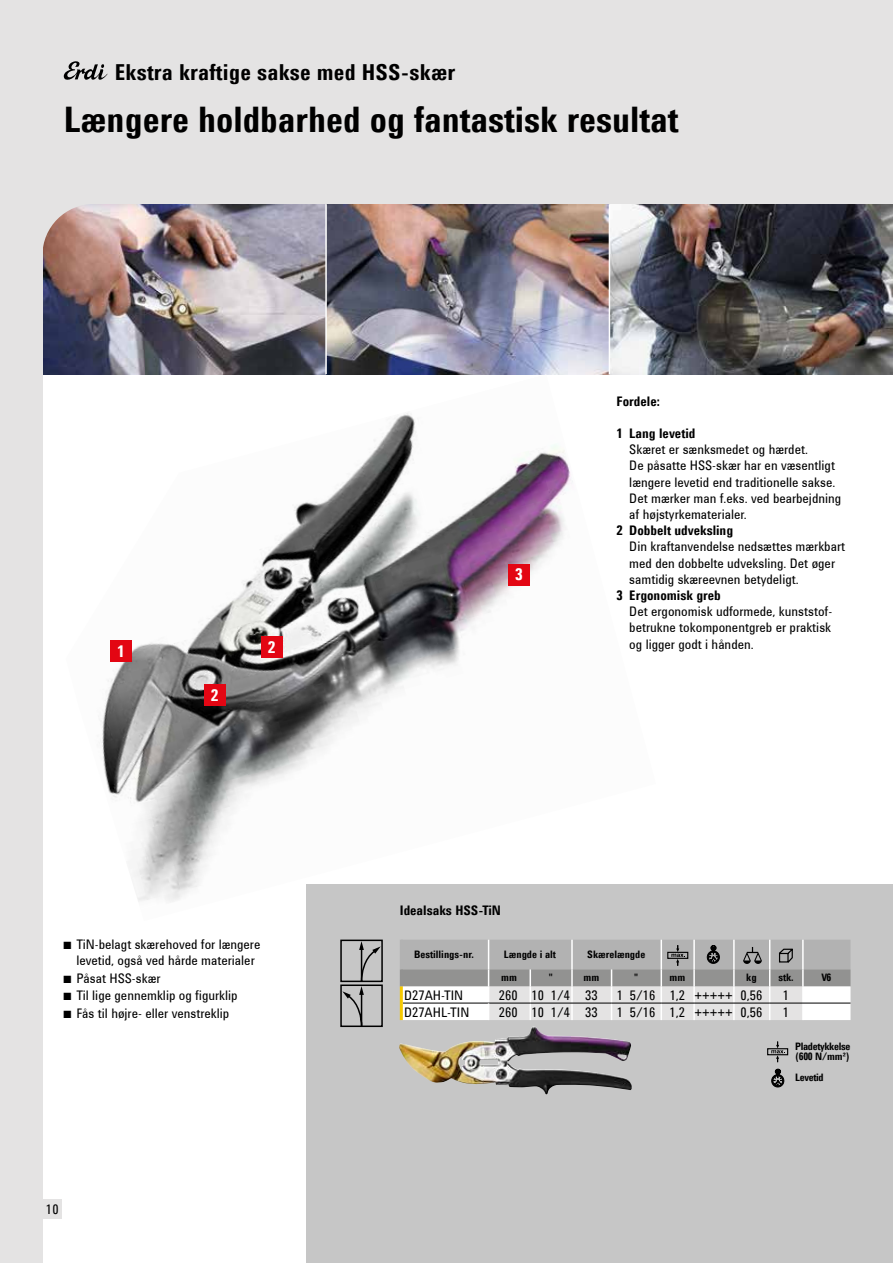
<style>
.page{position:relative;width:893px;height:1263px;background:#fff}
.page>*{position:absolute;margin:0;border:0;box-sizing:border-box;transform-origin:0 0}
.t1{font:700 36px "Utah WGL Cond";color:#000}
.t2{font:700 22.5px "Utah WGL Cond";letter-spacing:.01em;color:#000}
.t3{font:700 16.5px "Utah WGL Cond";color:#fff}
.t4{font:13.5px/16.2px "Utah WGL Cond";color:#000}
.t5{font:700 13.5px "Utah WGL Cond";color:#000}
.t6{font:700 10.5px "Utah WGL Cond";color:#000}
.t7{font:700 10.5px/10.5px "Utah WGL Cond";letter-spacing:-.03em;color:#000}
</style>
<div class="page">
<div style="left:0;top:0;width:893px;height:204px;background:#e4e3e3"></div>
<img style="left:43px;top:204px;width:850px;height:170px">
<div style="left:43px;top:1199px;width:19px;height:20px;background:#e4e3e3"></div>
<div style="left:0;top:0;width:43px;height:1263px;background:#e4e3e3"></div>
<svg style="left:43px;top:204px;width:51px;height:51px;background:#c09b92"></svg>
<div style="left:306px;top:884px;width:587px;height:379px;background:#c6c6c6"></div>
<hr style="left:325px;top:204px;width:2px;height:170px;background:#fff">
<hr style="left:609px;top:204px;width:1px;height:171px;background:#fff">
<img style="left:399px;top:1026px;width:233px;height:68px">
<svg style="left:340px;top:939px;width:43px;height:88px"></svg>
<svg style="left:64px;top:61px;width:43px;height:19px"></svg>
<img style="left:66px;top:374px;width:590px;height:528px">
<div style="left:111px;top:641px;width:21px;height:21px;background:#e30613"></div>
<div style="left:509px;top:564px;width:21px;height:21px;background:#e30613"></div>
<div style="left:261px;top:636px;width:22px;height:21px;background:#e30613"></div>
<div style="left:205px;top:685px;width:21px;height:21px;background:#e30613"></div>
<hr style="left:400px;top:940px;width:3px;height:29px;background:#b2b2b2">
<hr style="left:400px;top:969px;width:3px;height:17px;background:#929291">
<hr style="left:400px;top:986px;width:3px;height:17px;background:#f6c900">
<hr style="left:400px;top:1003px;width:3px;height:17px;background:#f6c900">
<svg style="left:401px;top:940px;width:449px;height:80px;background:#bfbfbf"></svg>
<div style="left:767px;top:1048px;width:21px;height:7px;border:1px solid #000"></div>
<svg style="left:771px;top:1041px;width:14px;height:21px"></svg>
<svg style="left:771px;top:1069px;width:13px;height:18px"></svg>
<h2 class="t2" style="left:115px;top:64px;width:342px">Ekstra kraftige sakse med HSS-skær</h2>
<h1 class="t1" style="left:64px;top:106px;width:616px">Længere holdbarhed og fantastisk resultat</h1>
<p class="t3" style="left:117px;top:645px;width:9px">1</p>
<p class="t3" style="left:211px;top:689px;width:9px">2</p>
<p class="t3" style="left:268px;top:641px;width:9px">2</p>
<p class="t4" style="left:76px;top:937px;width:186px">TiN-belagt skærehoved for længere levetid, også ved hårde materialer</p>
<p class="t4" style="left:76px;top:970px;width:163px;line-height:17.5px">Påsat HSS-skær<br>Til lige gennemklip og figurklip<br>Fås til højre- eller venstreklip</p>
<p class="t4" style="left:46px;top:1202px;width:14px">10</p>
<p class="t3" style="left:515px;top:568px;width:9px">3</p>
<p class="t5" style="left:617px;top:396px;width:45px">Fordele:</p>
<p class="t5" style="left:617px;top:428px;width:80px">1 Lang levetid</p>
<p class="t4" style="left:629px;top:442px;width:213px">Skæret er sænksmedet og hærdet.<br>De påsatte HSS-skær har en væsentligt længere levetid end traditionelle sakse.<br>Det mærker man f.eks. ved bearbejdning af højstyrkematerialer.</p>
<p class="t5" style="left:617px;top:525px;width:118px">2 Dobbelt udveksling</p>
<p class="t4" style="left:629px;top:539px;width:217px">Din kraftanvendelse nedsættes mærkbart med den dobbelte udveksling. Det øger samtidig skæreevnen betydeligt.</p>
<p class="t5" style="left:617px;top:590px;width:106px">3 Ergonomisk greb</p>
<p class="t4" style="left:629px;top:604px;width:205px;text-align:justify">Det ergonomisk udformede, kunststof&shy;betrukne tokomponentgreb er praktisk og ligger godt i hånden.</p>
<p class="t5" style="left:400px;top:905px;width:103px">Idealsaks HSS-TiN</p>
<p class="t6" style="left:414px;top:951px;width:61px">Bestillings-nr.</p>
<p class="t6" style="left:504px;top:951px;width:54px">Længde i alt</p>
<p class="t6" style="left:587px;top:951px;width:60px">Skærelængde</p>
<p class="t6" style="left:501px;top:974px;width:17px">mm</p>
<p class="t6" style="left:549px;top:974px;width:5px">"</p>
<p class="t6" style="left:634px;top:974px;width:5px">"</p>
<p class="t6" style="left:584px;top:974px;width:17px">mm</p>
<p class="t6" style="left:669px;top:974px;width:17px">mm</p>
<p class="t6" style="left:746px;top:974px;width:12px">kg</p>
<p class="t6" style="left:778px;top:974px;width:17px">stk.</p>
<p class="t6" style="left:821px;top:974px;width:12px">V6</p>
<p class="t4" style="left:404px;top:988px;width:61px">D27AH-TIN</p>
<p class="t4" style="left:499px;top:988px;width:100px">260 10 1/4 33</p>
<p class="t4" style="left:617px;top:988px;width:147px">1 5/16 1,2 +++++ 0,56</p>
<p class="t4" style="left:783px;top:988px;width:8px">1</p>
<p class="t4" style="left:404px;top:1005px;width:67px">D27AHL-TIN</p>
<p class="t4" style="left:499px;top:1005px;width:100px">260 10 1/4 33</p>
<p class="t4" style="left:617px;top:1005px;width:147px">1 5/16 1,2 +++++ 0,56</p>
<p class="t4" style="left:783px;top:1005px;width:8px">1</p>
<p class="t7" style="left:795px;top:1042px;width:57px">Pladetykkelse (600 N/mm²)</p>
<p class="t7" style="left:795px;top:1073px;width:30px">Levetid</p>
</div>
